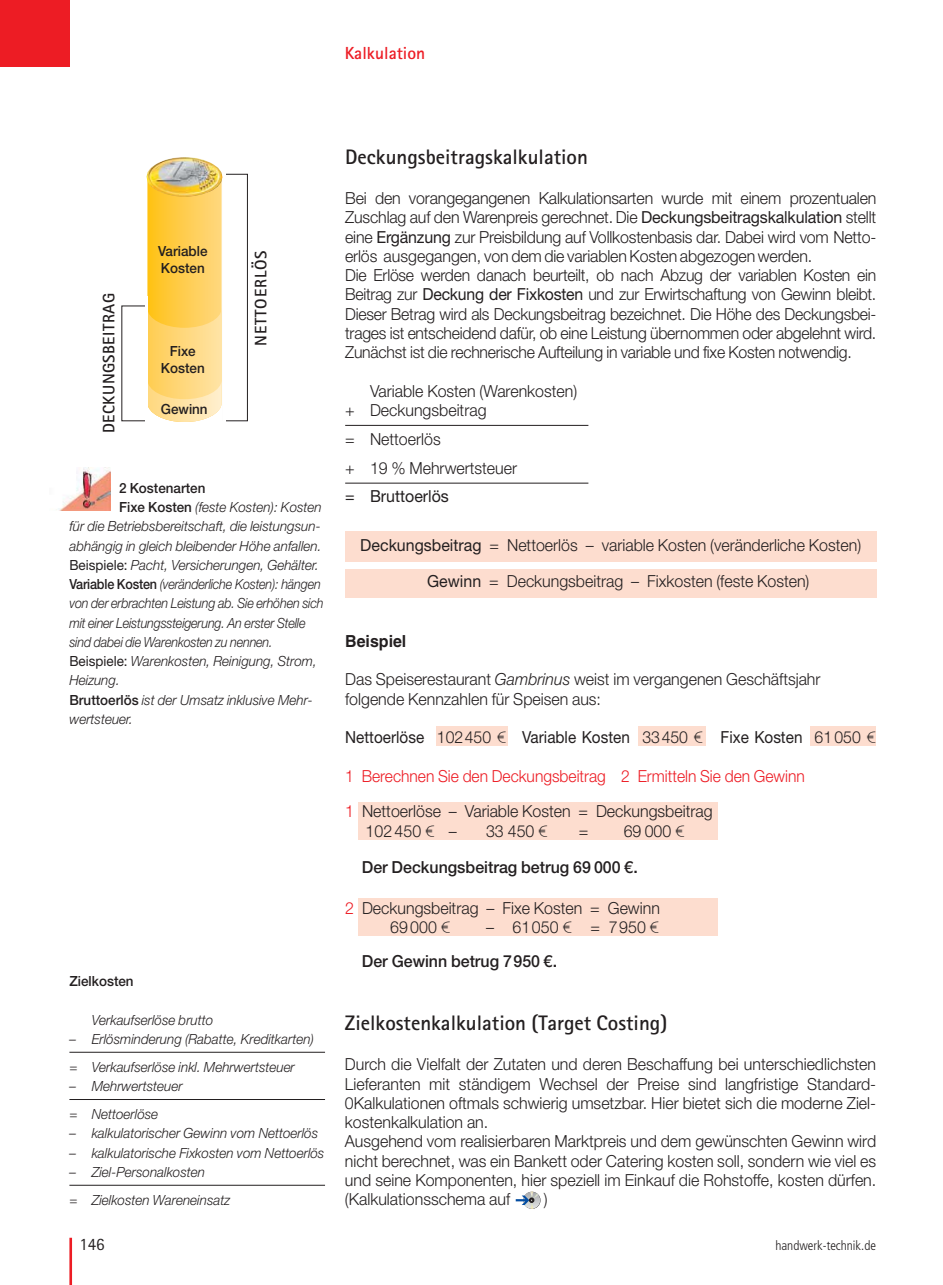
<style>
.page{position:relative;width:943px;height:1285px;background:#fff}
.page>*{position:absolute;margin:0;border:0;box-sizing:border-box;transform-origin:0 0}
.t1{font:700 21px "Rotis Sans Serif";color:#231f20}
.t2{font:700 17.5px "Rotis Sans Serif";color:#ed1c24}
.t3{font:17.5px "Rotis Sans Serif";color:#231f20;scale:.96 1}
.t4{font:300 16.62px/19.2px "Helvetica Neue LT Std";color:#231f20;scale:.96 1}
.t5{font:300 16.62px/35.9px "Helvetica Neue LT Std";color:#ed1c24;scale:.94 1}
.t6{font:500 16.62px/34.1px "Helvetica Neue LT Std";color:#231f20;scale:.96 1}
.t7{font:16.62px "Helvetica Neue LT Std";color:#231f20;scale:.92 1}
.t8{font:700 16.62px "Rotis Sans Serif";letter-spacing:.025em;color:#231f20}
.t9{font:16.62px "Helvetica Neue LT Std";color:#231f20;scale:.96 1}
.t10{font:700 16.62px "Rotis Sans Serif";letter-spacing:.05em;color:#231f20}
.t11{font:700 16.62px "Helvetica LT Std";color:#231f20;scale:.96 1}
.t12{font:italic 300 14px/28px "Helvetica Neue LT Std";color:#231f20;scale:.96 1}
.t13{font:italic 300 14px "Helvetica Neue LT Std";color:#231f20;scale:.9 1}
.t14{font:500 14px/16.6px "Helvetica Neue LT Std";color:#231f20;scale:.96 1}
.t15{font:300 condensed 13.12px "Frutiger LT Std";color:#231f20}
.s1{font-weight:500;font-style:normal}
.s2{font-weight:400;font-style:normal}
.s3{font-weight:400}
.s4{font-style:italic}
.s5{font-weight:300}
.s6{font-family:"E type Normal"}
.s7{color:#231f20}
.s8{font-family:"E type Normal";font-weight:400}
.s9{color:#ed1c24}
</style>
<div class="page">
<div style="left:358px;top:802px;width:359px;height:38px;background:#fdddcf"></div>
<hr style="left:69px;top:1238px;width:3px;height:47px;background:#ed1c24">
<div style="left:0;top:0;width:69px;height:67px;background:#ed1c24"></div>
<div style="left:345px;top:531px;width:531px;height:31px;background:#fdddcf"></div>
<div style="left:345px;top:569px;width:531px;height:29px;background:#fdddcf"></div>
<hr style="left:345px;top:425px;width:243px;height:1px;background:#231f20">
<hr style="left:345px;top:483px;width:243px;height:1px;background:#231f20">
<img style="left:58px;top:468px;width:52px;height:42px">
<img style="left:147px;top:197px;width:75px;height:209px">
<img style="left:147px;top:308px;width:74px;height:72px">
<img style="left:146px;top:157px;width:76px;height:40px">
<img style="left:147px;top:380px;width:74px;height:42px">
<div style="left:223px;top:174px;width:25px;height:247px;border:1px solid #231f20"></div>
<hr style="left:223px;top:172px;width:2px;height:252px;background:#fff">
<div style="left:638px;top:726px;width:67px;height:20px;background:#fdddcf"></div>
<div style="left:810px;top:726px;width:65px;height:20px;background:#fdddcf"></div>
<div style="left:436px;top:726px;width:71px;height:20px;background:#fdddcf"></div>
<div style="left:358px;top:898px;width:359px;height:38px;background:#fdddcf"></div>
<div style="left:523px;top:1192px;width:17px;height:17px;background:#c2c4c6;border-radius:50%"></div>
<svg style="left:515px;top:1192px;width:24px;height:17px"></svg>
<hr style="left:69px;top:1052px;width:256px;height:1px;background:#231f20">
<hr style="left:69px;top:1099px;width:256px;height:1px;background:#231f20">
<hr style="left:69px;top:1185px;width:256px;height:1px;background:#231f20">
<p class="t2" style="left:345px;top:47px;width:82px">Kalkulation</p>
<p class="t8" style="left:103px;top:433px;width:141px;rotate:-90deg">DECKUNGSBEITRAG</p>
<p class="t14" style="left:158px;top:244px;width:53px">Variable<br>Kosten</p>
<p class="t14" style="left:161px;top:344px;width:47px;text-align:center">Fixe<br>Kosten</p>
<p class="t14" style="left:161px;top:402px;width:50px">Gewinn</p>
<p class="t10" style="left:255px;top:346px;width:96px;rotate:-90deg">NETTOERLÖS</p>
<p class="t14" style="left:119px;top:481px;width:91px">2 Kostenarten</p>
<p class="t12" style="left:119px;top:494px;width:213px"><span class="s1">Fixe Kosten</span> (feste Kosten): Kosten</p>
<p class="t12" style="left:69px;top:514px;width:263px">für die Betriebsbereitschaft, die leistungsun-</p>
<p class="t12" style="left:69px;top:533px;width:264px">abhängig in gleich bleibender Höhe anfallen.</p>
<p class="t12" style="left:69px;top:552px;width:261px"><span class="s2">Beispiele:</span> Pacht, Versicherungen, Gehälter.</p>
<p class="t13" style="left:69px;top:579px;width:281px"><span class="s1">Variable Kosten</span> (veränderliche Kosten): hängen</p>
<p class="t13" style="left:69px;top:598px;width:284px">von der erbrachten Leistung ab. Sie erhöhen sich</p>
<p class="t13" style="left:69px;top:617px;width:264px">mit einer Leistungssteigerung. An erster Stelle</p>
<p class="t13" style="left:69px;top:637px;width:227px">sind dabei die Warenkosten zu nennen.</p>
<p class="t12" style="left:69px;top:648px;width:259px"><span class="s2">Beispiele:</span> Warenkosten, Reinigung, Strom,</p>
<p class="t12" style="left:69px;top:668px;width:54px">Heizung.</p>
<p class="t12" style="left:69px;top:687px;width:255px"><span class="s1">Bruttoerlös</span> ist der Umsatz inklusive Mehr-</p>
<p class="t12" style="left:69px;top:706px;width:68px">wertsteuer.</p>
<p class="t14" style="left:69px;top:974px;width:68px">Zielkosten</p>
<p class="t12" style="left:92px;top:1007px;width:128px">Verkaufserlöse brutto</p>
<p class="t12" style="left:69px;top:1026px;width:256px">– Erlösminderung (Rabatte, Kreditkarten) = Verkaufserlöse inkl. Mehrwertsteuer</p>
<p class="t12" style="left:69px;top:1073px;width:119px">– Mehrwertsteuer = Nettoerlöse</p>
<p class="t12" style="left:69px;top:1121px;width:261px">– kalkulatorischer Gewinn vom Nettoerlös</p>
<p class="t12" style="left:69px;top:1140px;width:267px">– kalkulatorische Fixkosten vom Nettoerlös</p>
<p class="t12" style="left:69px;top:1159px;width:169px">– Ziel-Personalkosten<br>= Zielkosten Wareneinsatz</p>
<p class="t3" style="left:79px;top:1238px;width:28px">146</p>
<p class="t1" style="left:345px;top:149px;width:244px">Deckungsbeitragskalkulation</p>
<p class="t4" style="left:345px;top:190px;width:555px">Bei den vorangegangenen Kalkula tionsarten wurde mit einem prozentualen Zuschlag auf den Waren preis ge rechnet. Die <span class="s3">Deckungsbeitrags kal kulation</span> stellt eine <span class="s3">Ergänzung</span> zur Preisbildung auf Vollkostenbasis dar. Dabei wird vom Netto - erlös ausgegangen, von dem die variablen Kosten abgezogen werden.<br>Die Erlöse werden danach beurteilt, ob nach Abzug der variablen Kosten ein Beitrag zur <span class="s3">Deckung der Fix kosten</span> und zur Erwirtschaftung von Gewinn bleibt.<br>Dieser Betrag wird als Deckungsbeitrag bezeichnet. Die Höhe des Deckungsbei&shy;trages ist entscheidend dafür, ob eine Leistung übernommen oder abgelehnt wird.<br>Zu nächst ist die rechnerische Aufteilung in variable und fixe Kosten notwendig.</p>
<p class="t4" style="left:345px;top:382px;width:243px;text-indent:25px">Variable Kosten (Warenkosten) + Deckungsbeitrag</p>
<p class="t4" style="left:345px;top:426px;width:181px;line-height:28.9px">= Nettoerlös<br>+ 19 % Mehrwertsteuer</p>
<p class="t9" style="left:345px;top:490px;width:110px">= Bruttoerlös</p>
<p class="t4" style="left:427px;top:529px;width:453px;line-height:35.7px;text-indent:-67px"><span class="s3">Deckungsbeitrag</span> = Nettoerlös – variable Kosten (veränderliche Kosten)<br><span class="s3">Gewinn</span> = Deckungsbeitrag – Fixkosten (feste Kosten)</p>
<p class="t11" style="left:345px;top:635px;width:65px">Beispiel</p>
<p class="t4" style="left:345px;top:671px;width:496px">Das Speiserestaurant <span class="s4">Gambrinus</span> weist im vergangenen Geschäftsjahr folgende Kennzahlen für Speisen aus:</p>
<p class="t7" style="left:345px;top:731px;width:578px">Nettoerlöse <span class="s5">102450</span> <span class="s6">i</span> Variable Kosten <span class="s5">33450</span> <span class="s6">i</span> Fixe Kosten <span class="s5">61 050</span> <span class="s6">i</span></p>
<p class="t5" style="left:345px;top:759px;width:490px">1 Berechnen Sie den Deckungsbeitrag 2 Ermitteln Sie den Gewinn<br>1 <span class="s7">Nettoerlöse – Variable Kosten = Deckungsbeitrag</span></p>
<p class="t4" style="left:365px;top:823px;width:97px">102 450 <span class="s8">i</span> –</p>
<p class="t4" style="left:486px;top:823px;width:66px">33 450 <span class="s8">i</span></p>
<p class="t4" style="left:579px;top:823px;width:11px">=</p>
<p class="t4" style="left:623px;top:823px;width:65px">69 000 <span class="s8">i</span></p>
<p class="t6" style="left:362px;top:852px;width:289px">Der Deckungsbeitrag betrug 69 000 €.</p>
<p class="t4" style="left:390px;top:900px;width:282px;text-indent:-45px"><span class="s9">2</span> Deckungsbeitrag – Fixe Kosten = Gewinn<br>69 000 <span class="s8">i</span></p>
<p class="t6" style="left:362px;top:911px;width:311px;text-indent:124px"><span class="s5">– 61050</span> <span class="s8">i</span> <span class="s5">= 7950</span> <span class="s8">i<br></span>Der Gewinn betrug 7950 €.</p>
<p class="t1" style="left:345px;top:1016px;width:324px">Zielkostenkalkulation (Target Costing)</p>
<p class="t4" style="left:345px;top:1056px;width:555px">Durch die Vielfalt der Zutaten und deren Beschaffung bei unterschiedlichsten Lieferanten mit ständigem Wechsel der Preise sind langfristige Standard-0Kalkulationen oftmals schwierig umsetzbar. Hier bietet sich die moderne Ziel&shy;kostenkalkulation an.<br>Ausgehend vom realisierbaren Marktpreis und dem gewünschten Gewinn wird nicht berechnet, was ein Bankett oder Catering kosten soll, sondern wie viel es und seine Komponenten, hier speziell im Einkauf die Rohstoffe, kosten dürfen. (Kalkulationsschema auf</p>
<p class="t4" style="left:543px;top:1191px;width:6px">)</p>
<p class="t15" style="left:775px;top:1237px;width:102px">handwerk-technik.de</p>
</div>
